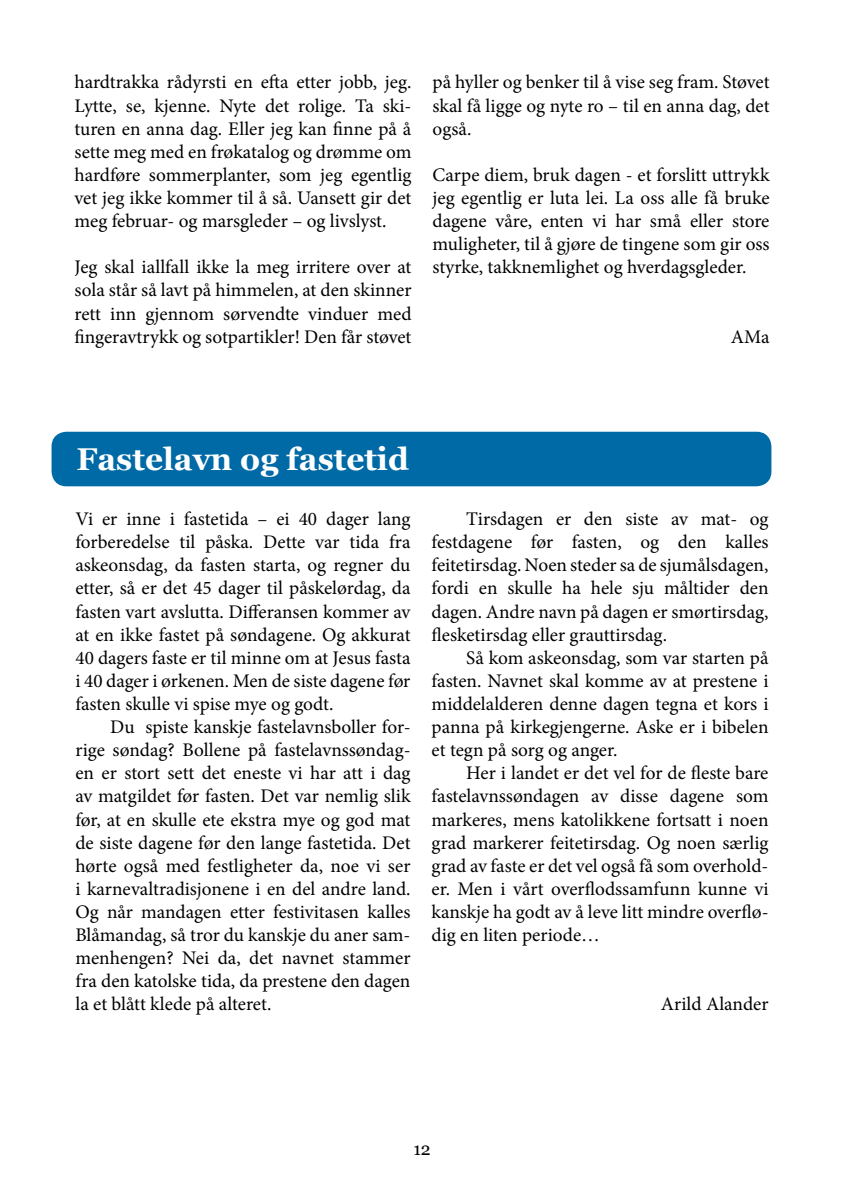
<style>
.page{position:relative;width:844px;height:1191px;background:#fff}
.page>*{position:absolute;margin:0;border:0;box-sizing:border-box;transform-origin:0 0}
.t1{font:700 31.5px "Georgia";color:#fff}
.t2{font:19.25px/23.1px "Minion Pro";letter-spacing:-.005em;color:#000;text-align:justify}
.t3{font:17.5px "Georgia";color:#000}
</style>
<div class="page">
<div style="left:52px;top:432px;width:719px;height:54px;background:#006aa6;border-radius:15px"></div>
<p class="t2" style="left:74px;top:71px;width:338px">hardtrakka rådyrsti en efta etter jobb, jeg.<br>Lytte, se, kjenne. Nyte det rolige. Ta ski&shy;turen en anna dag. Eller jeg kan finne på å sette meg med en frøkatalog og drømme om hardføre sommerplanter, som jeg egentlig vet jeg ikke kommer til å så. Uansett gir det meg februar- og marsgleder – og livslyst.</p>
<p class="t2" style="left:74px;top:256px;width:338px">Jeg skal iallfall ikke la meg irritere over at sola står så lavt på himmelen, at den skinner rett inn gjennom sørvendte vinduer med fingeravtrykk og sotpartikler! Den får støvet</p>
<p class="t2" style="left:432px;top:71px;width:338px">på hyller og benker til å vise seg fram. Støvet skal få ligge og nyte ro – til en anna dag, det også.</p>
<p class="t2" style="left:432px;top:163px;width:339px">Carpe diem, bruk dagen - et forslitt uttrykk jeg egentlig er luta lei. La oss alle få bruke dagene våre, enten vi har små eller store muligheter, til å gjøre de tingene som gir oss styrke, takknemlighet og hverdagsgleder.</p>
<p class="t2" style="left:730px;top:325px;width:40px">AMa</p>
<h1 class="t1" style="left:76px;top:436px;width:334px">Fastelavn og fastetid</h1>
<p class="t2" style="left:75px;top:507px;width:336px">Vi er inne i fastetida – ei 40 dager lang forberedelse til påska. Dette var tida fra askeonsdag, da fasten starta, og regner du etter, så er det 45 dager til påskelørdag, da fasten vart avslutta. Differansen kommer av at en ikke fastet på søndagene. Og akkurat 40 dagers faste er til minne om at Jesus fasta i 40 dager i ørkenen. Men de siste dagene før fasten skulle vi spise mye og godt.</p>
<p class="t2" style="left:75px;top:715px;width:337px;text-indent:35px">Du spiste kanskje fastelavnsboller for&shy;rige søndag? Bollene på fastelavnssøndag&shy;en er stort sett det eneste vi har att i dag av matgildet før fasten. Det var nemlig slik før, at en skulle ete ekstra mye og god mat de siste dagene før den lange fastetida. Det hørte også med festligheter da, noe vi ser i karnevaltradisjonene i en del andre land.<br>Og når mandagen etter festivitasen kalles Blåmandag, så tror du kanskje du aner sam&shy;menhengen? Nei da, det navnet stammer fra den katolske tida, da prestene den dagen la et blått klede på alteret.</p>
<p class="t2" style="left:431px;top:507px;width:338px;text-indent:35px">Tirsdagen er den siste av mat- og festdagene før fasten, og den kalles feitetirsdag. Noen steder sa de sjumålsdagen, fordi en skulle ha hele sju måltider den dagen. Andre navn på dagen er smørtirsdag, flesketirsdag eller grauttirsdag.</p>
<p class="t2" style="left:431px;top:646px;width:338px;text-indent:35px">Så kom askeonsdag, som var starten på fasten. Navnet skal komme av at prestene i middelalderen denne dagen tegna et kors i panna på kirkegjengerne. Aske er i bibelen et tegn på sorg og anger.</p>
<p class="t2" style="left:431px;top:761px;width:338px;text-indent:35px">Her i landet er det vel for de fleste bare fastelavnssøndagen av disse dagene som markeres, mens katolikkene fortsatt i noen grad markerer feitetirsdag. Og noen særlig grad av faste er det vel også få som overhold&shy;er. Men i vårt overflodssamfunn kunne vi kanskje ha godt av å leve litt mindre overflø&shy;dig en liten periode…</p>
<p class="t2" style="left:660px;top:992px;width:109px">Arild Alander</p>
<p class="t3" style="left:413px;top:1136px;width:19px">12</p>
</div>
